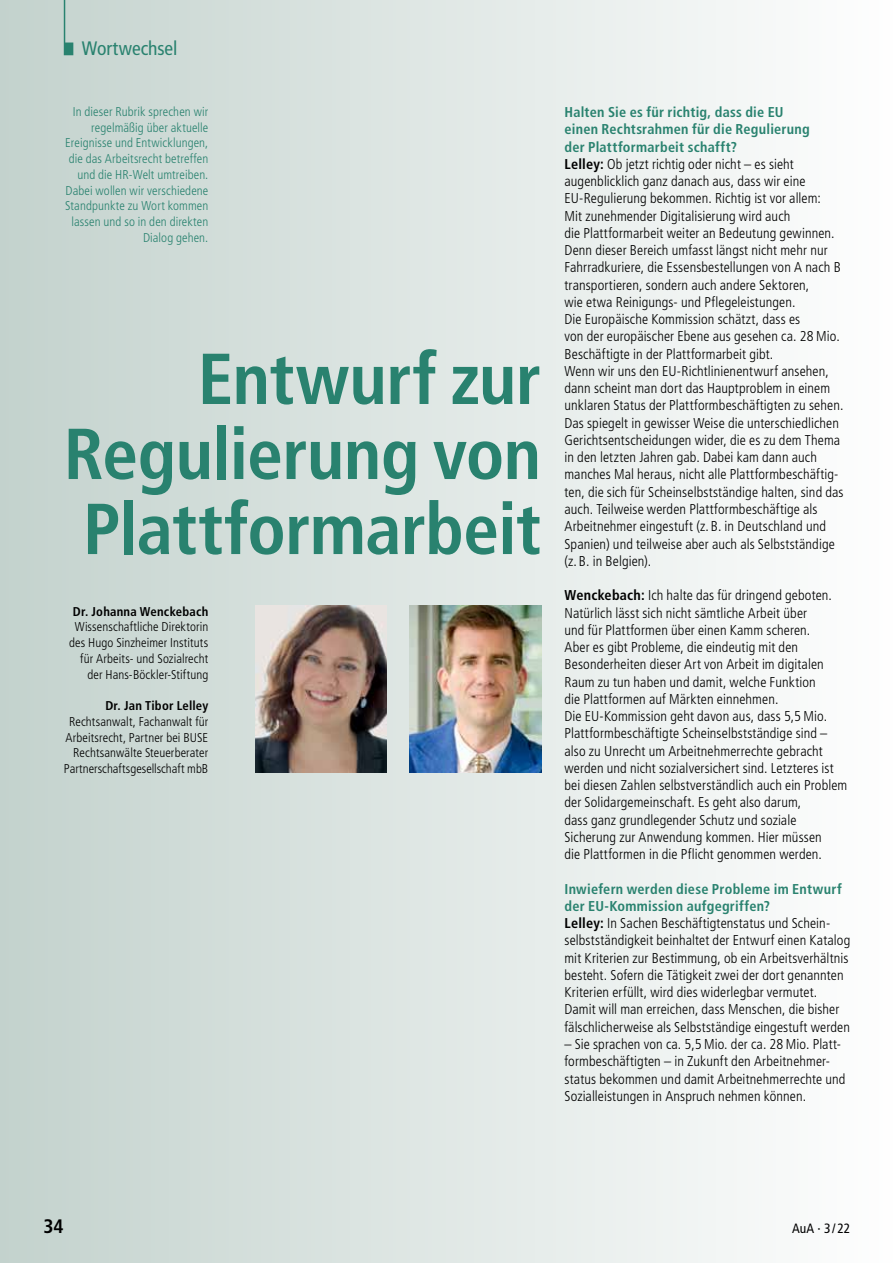
<style>
.page{position:relative;width:893px;height:1263px;background:#fff}
.page>*{position:absolute;margin:0;border:0;box-sizing:border-box;transform-origin:0 0}
.t1{font:700 condensed 72px/75px "Frutiger LT Std";letter-spacing:-.01em;color:#29826f;text-align:justify}
.t2{font:condensed 19.5px "Frutiger LT Std";letter-spacing:-.005em;color:#29826f}
.t3{font:700 condensed 19.5px "Frutiger LT Std";color:#000}
.t4{font:300 condensed 14.25px/17.2px "Frutiger LT Std";letter-spacing:.01em;color:#000}
.t5{font:condensed 13.5px "Frutiger LT Std";color:#000}
.t6{font:300 condensed 12.75px/15.8px "Frutiger LT Std";letter-spacing:.005em;color:#000;text-align:right}
.t7{font:300 condensed 12.75px/15.8px "Frutiger LT Std";letter-spacing:.005em;color:#29826f;text-align:right}
.t8{font:700 condensed 12.75px "Frutiger LT Std";letter-spacing:.015em;color:#000}
.s1{font-weight:700;color:#29826f}
.s2{font-weight:700}
</style>
<div class="page">
<div style="left:0;top:0;width:893px;height:1263px;background:linear-gradient(to right,#c3d2cd,#fefefe)"></div>
<svg style="left:64px;top:0;width:9px;height:55px"></svg>
<img style="left:255px;top:606px;width:131px;height:167px">
<img style="left:410px;top:606px;width:131px;height:167px">
<h2 class="t2" style="left:82px;top:37px;width:97px">Wortwechsel</h2>
<p class="t7" style="left:65px;top:104px;width:145px">In dieser Rubrik sprechen wir regelmäßig über aktuelle<br>Ereignisse und Entwicklungen, die das Arbeitsrecht betreffen und die HR-Welt umtreiben.<br>Dabei wollen wir verschiedene<br>Standpunkte zu Wort kommen lassen und so in den direkten<br>Dialog gehen.</p>
<h1 class="t1" style="left:64px;top:342px;width:479px;text-indent:134px">Entwurf zur Regulierung von Plattformarbeit</h1>
<p class="t8" style="left:73px;top:603px;width:137px">Dr. Johanna Wenckebach</p>
<p class="t6" style="left:69px;top:619px;width:141px">Wissenschaftliche Direktorin des Hugo Sinzheimer Instituts für Arbeits- und Sozialrecht der Hans-Böckler-Stiftung</p>
<p class="t8" style="left:105px;top:698px;width:104px">Dr. Jan Tibor Lelley</p>
<p class="t6" style="left:64px;top:714px;width:146px">Rechtsanwalt, Fachanwalt für<br>Arbeitsrecht, Partner bei BUSE<br>Rechtsanwälte Steuerberater<br>Partnerschaftsgesellschaft mbB</p>
<p class="t4" style="left:564px;top:104px;width:281px"><span class="s1">Halten Sie es für richtig, dass die EU<br>einen Rechtsrahmen für die Regulierung<br>der Plattformarbeit schafft?<br></span><span class="s2">Lelley:</span> Ob jetzt richtig oder nicht – es sieht augenblicklich ganz danach aus, dass wir eine EU-Regulierung bekommen. Richtig ist vor allem:<br>Mit zunehmender Digitalisierung wird auch<br>die Plattformarbeit weiter an Bedeutung gewinnen.<br>Denn dieser Bereich umfasst längst nicht mehr nur Fahrradkuriere, die Essensbestellungen von A nach B transportieren, sondern auch andere Sektoren,<br>wie etwa Reinigungs- und Pflegeleistungen.<br>Die Europäische Kommission schätzt, dass es<br>von der europäischer Ebene aus gesehen ca. 28 Mio.<br>Beschäftigte in der Plattformarbeit gibt.<br>Wenn wir uns den EU-Richtlinienentwurf ansehen, dann scheint man dort das Hauptproblem in einem unklaren Status der Plattformbeschäftigten zu sehen.<br>Das spiegelt in gewisser Weise die unterschiedlichen Gerichtsentscheidungen wider, die es zu dem Thema in den letzten Jahren gab. Dabei kam dann auch manches Mal heraus, nicht alle Plattformbeschäftig&shy;ten, die sich für Scheinselbstständige halten, sind das auch. Teilweise werden Plattformbeschäftige als Arbeitnehmer eingestuft (z. B. in Deutschland und Spanien) und teilweise aber auch als Selbstständige (z. B. in Belgien).</p>
<p class="t4" style="left:564px;top:587px;width:284px"><span class="s2">Wenckebach:</span> Ich halte das für dringend geboten.<br>Natürlich lässt sich nicht sämtliche Arbeit über<br>und für Plattformen über einen Kamm scheren.<br>Aber es gibt Probleme, die eindeutig mit den Besonderheiten dieser Art von Arbeit im digitalen Raum zu tun haben und damit, welche Funktion<br>die Plattformen auf Märkten einnehmen.<br>Die EU-Kommission geht davon aus, dass 5,5 Mio.<br>Plattformbeschäftigte Scheinselbstständige sind – also zu Unrecht um Arbeitnehmerrechte gebracht werden und nicht sozialversichert sind. Letzteres ist bei diesen Zahlen selbstverständlich auch ein Problem der Solidargemeinschaft. Es geht also darum,<br>dass ganz grundlegender Schutz und soziale Sicherung zur Anwendung kommen. Hier müssen<br>die Plattformen in die Pflicht genommen werden.</p>
<p class="t4" style="left:564px;top:880px;width:287px"><span class="s1">Inwiefern werden diese Probleme im Entwurf der EU-Kommission aufgegriffen?<br></span><span class="s2">Lelley:</span> In Sachen Beschäftigtenstatus und Schein&shy;selbstständigkeit beinhaltet der Entwurf einen Katalog mit Kriterien zur Bestimmung, ob ein Arbeitsverhältnis besteht. Sofern die Tätigkeit zwei der dort genannten Kriterien erfüllt, wird dies widerlegbar vermutet.<br>Damit will man erreichen, dass Menschen, die bisher fälschlicherweise als Selbstständige eingestuft werden</p>
<p class="t4" style="left:564px;top:1036px;width:283px">– Sie sprachen von ca. 5,5 Mio. der ca. 28 Mio. Platt&shy;formbeschäftigten – in Zukunft den Arbeitnehmer&shy;status bekommen und damit Arbeitnehmerrechte und Sozialleistungen in Anspruch nehmen können.</p>
<h2 class="t3" style="left:44px;top:1215px;width:22px">34</h2>
<p class="t5" style="left:792px;top:1221px;width:60px">AuA · 3/22</p>
</div>
